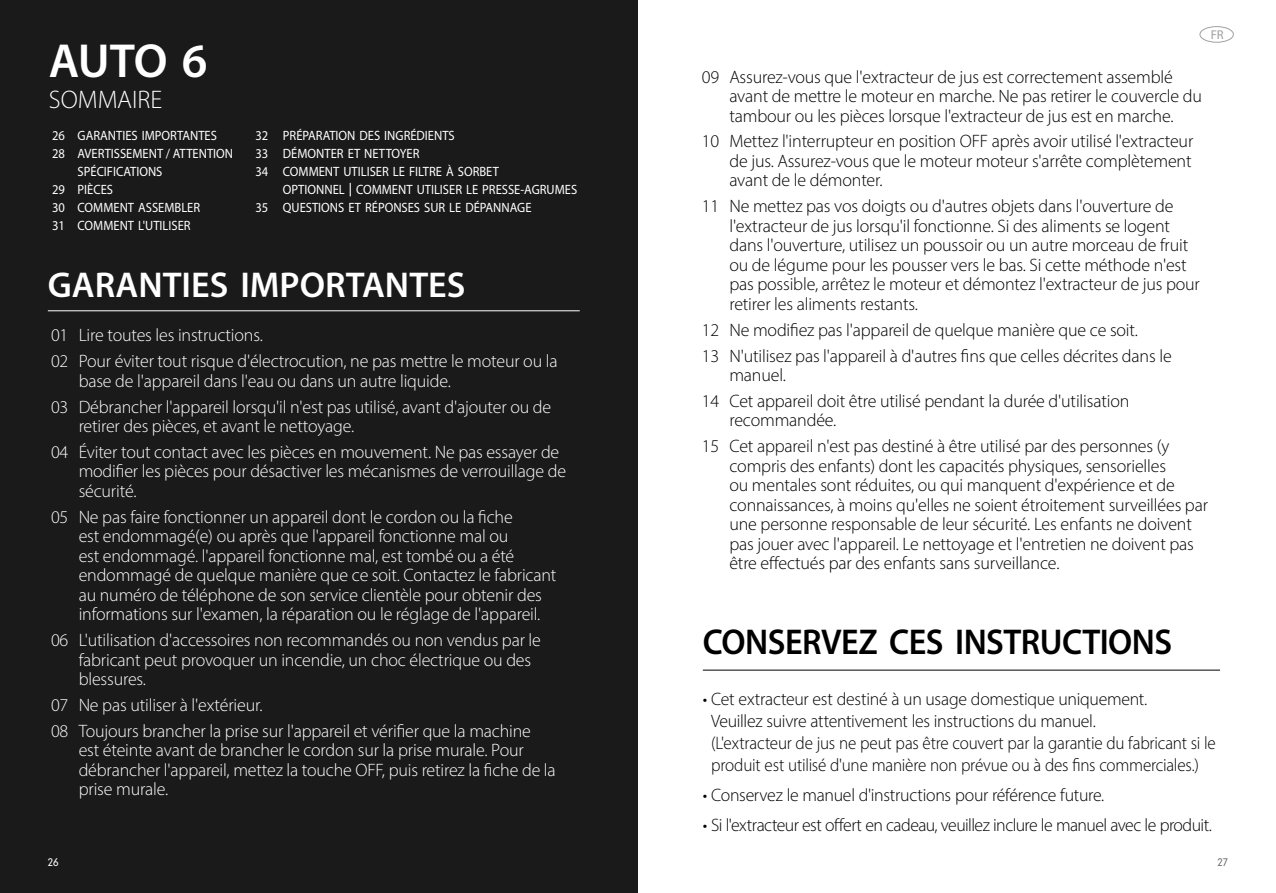
<style>
.page{position:relative;width:1276px;height:893px;background:#fff}
.page>*{position:absolute;margin:0;border:0;box-sizing:border-box;transform-origin:0 0}
.t1{font:600 48px "Myriad Pro";color:#fff}
.t2{font:600 36px "Myriad Pro";letter-spacing:-.015em;color:#000;scale:.95 1}
.t3{font:600 36px "Myriad Pro";color:#fff}
.t4{font:300 25.5px "Myriad Pro";color:#fff}
.t5{font:300 18px/19.5px "Myriad Pro";letter-spacing:-.01em;color:#000}
.t6{font:300 18px/19.5px "Myriad Pro";letter-spacing:-.01em;color:#fff}
.t7{font:300 18px "Myriad Pro";letter-spacing:-.035em;color:#000}
.t8{font:13.5px/18px "Myriad Pro";color:#fff;scale:.93 1}
.t9{font:12.75px "Myriad Pro";color:#9fa0a0}
.t10{font:300 10.5px "DIN Neuzeit Grotesk Std";color:#727171}
.t11{font:300 10.5px "DIN Neuzeit Grotesk Std";color:#fff}
.s1{font-weight:600}
</style>
<div class="page">
<div style="left:1199px;top:26px;width:34px;height:17px;border:1px solid #9fa0a0;border-radius:50%"></div>
<div style="left:0;top:0;width:638px;height:893px;background:#1a1a1a"></div>
<hr style="left:48px;top:310px;width:532px;height:1px;background:#fff">
<hr style="left:703px;top:670px;width:517px;height:1px;background:#000">
<h1 class="t1" style="left:49px;top:30px;width:160px">AUTO 6</h1>
<h3 class="t4" style="left:49px;top:84px;width:115px">SOMMAIRE</h3>
<p class="t8" style="left:78px;top:126px;width:169px">GARANTIES IMPORTANTES<br>AVERTISSEMENT / ATTENTION<br>SPÉCIFICATIONS<br>PIÈCES<br>COMMENT ASSEMBLER<br>COMMENT L'UTILISER</p>
<p class="t8" style="left:283px;top:126px;width:318px">PRÉPARATION DES INGRÉDIENTS<br>DÉMONTER ET NETTOYER<br>COMMENT UTILISER LE FILTRE À SORBET<br>OPTIONNEL <span class="s1">|</span> COMMENT UTILISER LE PRESSE-AGRUMES QUESTIONS ET RÉPONSES SUR LE DÉPANNAGE</p>
<p class="t8" style="left:255px;top:126px;width:15px;text-align:justify">32<br>33<br>34</p>
<p class="t8" style="left:255px;top:198px;width:15px">35</p>
<p class="t8" style="left:52px;top:126px;width:15px">26<br>28</p>
<p class="t8" style="left:52px;top:180px;width:15px;text-align:justify">29<br>30<br>31</p>
<h2 class="t3" style="left:48px;top:262px;width:419px">GARANTIES IMPORTANTES</h2>
<p class="t6" style="left:51px;top:322px;width:508px;line-height:26px">01 Lire toutes les instructions.<br>02 Pour éviter tout risque d'électrocution, ne pas mettre le moteur ou la</p>
<p class="t6" style="left:51px;top:367px;width:502px;line-height:26px;text-indent:28px">base de l'appareil dans l'eau ou dans un autre liquide.<br>03 Débrancher l'appareil lorsqu'il n'est pas utilisé, avant d'ajouter ou de</p>
<p class="t6" style="left:51px;top:413px;width:510px;line-height:26px;text-indent:28px">retirer des pièces, et avant le nettoyage.<br>04 Éviter tout contact avec les pièces en mouvement. Ne pas essayer de</p>
<p class="t6" style="left:79px;top:461px;width:489px">modifier les pièces pour désactiver les mécanismes de verrouillage de sécurité.</p>
<p class="t6" style="left:79px;top:507px;width:479px;text-indent:-28px">05 Ne pas faire fonctionner un appareil dont le cordon ou la fiche<br>est endommagé(e) ou après que l'appareil fonctionne mal ou<br>est endommagé. l'appareil fonctionne mal, est tombé ou a été endommagé de quelque manière que ce soit. Contactez le fabricant au numéro de téléphone de son service clientèle pour obtenir des informations sur l'examen, la réparation ou le réglage de l'appareil.</p>
<p class="t6" style="left:79px;top:630px;width:464px;text-indent:-28px">06 L'utilisation d'accessoires non recommandés ou non vendus par le fabricant peut provoquer un incendie, un choc électrique ou des blessures.</p>
<p class="t6" style="left:51px;top:692px;width:481px;line-height:26px">07 Ne pas utiliser à l'extérieur.<br>08 Toujours brancher la prise sur l'appareil et vérifier que la machine</p>
<p class="t6" style="left:79px;top:740px;width:478px">est éteinte avant de brancher le cordon sur la prise murale. Pour débrancher l'appareil, mettez la touche OFF, puis retirez la fiche de la prise murale.</p>
<p class="t11" style="left:48px;top:856px;width:12px">26</p>
<p class="t9" style="left:1210px;top:26px;width:15px">FR</p>
<p class="t5" style="left:729px;top:67px;width:474px;text-indent:-28px">09 Assurez-vous que l'extracteur de jus est correctement assemblé avant de mettre le moteur en marche. Ne pas retirer le couvercle du tambour ou les pièces lorsque l'extracteur de jus est en marche.</p>
<p class="t5" style="left:729px;top:132px;width:465px;text-align:justify;text-indent:-28px">10 Mettez l'interrupteur en position OFF après avoir utilisé l'extracteur de jus. Assurez-vous que le moteur moteur s'arrête complètement avant de le démonter.</p>
<p class="t5" style="left:729px;top:196px;width:472px;text-indent:-28px">11 Ne mettez pas vos doigts ou d'autres objets dans l'ouverture de l'extracteur de jus lorsqu'il fonctionne. Si des aliments se logent dans l'ouverture, utilisez un poussoir ou un autre morceau de fruit ou de légume pour les pousser vers le bas. Si cette méthode n'est pas possible, arrêtez le moteur et démontez l'extracteur de jus pour retirer les aliments restants.</p>
<p class="t5" style="left:702px;top:317px;width:471px;line-height:26px">12 Ne modifiez pas l'appareil de quelque manière que ce soit.<br>13 N'utilisez pas l'appareil à d'autres fins que celles décrites dans le</p>
<p class="t5" style="left:702px;top:362px;width:429px;line-height:26px;text-indent:28px">manuel.<br>14 Cet appareil doit être utilisé pendant la durée d'utilisation</p>
<p class="t5" style="left:702px;top:407px;width:469px;line-height:26px;text-indent:28px">recommandée.<br>15 Cet appareil n'est pas destiné à être utilisé par des personnes (y</p>
<p class="t5" style="left:729px;top:456px;width:480px">compris des enfants) dont les capacités physiques, sensorielles<br>ou mentales sont réduites, ou qui manquent d'expérience et de connaissances, à moins qu'elles ne soient étroitement surveillées par une personne responsable de leur sécurité. Les enfants ne doivent pas jouer avec l'appareil. Le nettoyage et l'entretien ne doivent pas être effectués par des enfants sans surveillance.</p>
<h2 class="t2" style="left:703px;top:619px;width:495px">CONSERVEZ CES INSTRUCTIONS</h2>
<p class="t5" style="left:711px;top:688px;width:506px;line-height:21.8px;text-indent:-8px">• Cet extracteur est destiné à un usage domestique uniquement.<br>Veuillez suivre attentivement les instructions du manuel.<br>(L'extracteur de jus ne peut pas être couvert par la garantie du fabricant si le produit est utilisé d'une manière non prévue ou à des fins commerciales.)</p>
<p class="t5" style="left:703px;top:785px;width:403px">• Conservez le manuel d'instructions pour référence future.</p>
<p class="t7" style="left:703px;top:814px;width:510px">• Si l'extracteur est offert en cadeau, veuillez inclure le manuel avec le produit.</p>
<p class="t10" style="left:1217px;top:856px;width:12px">27</p>
</div>
